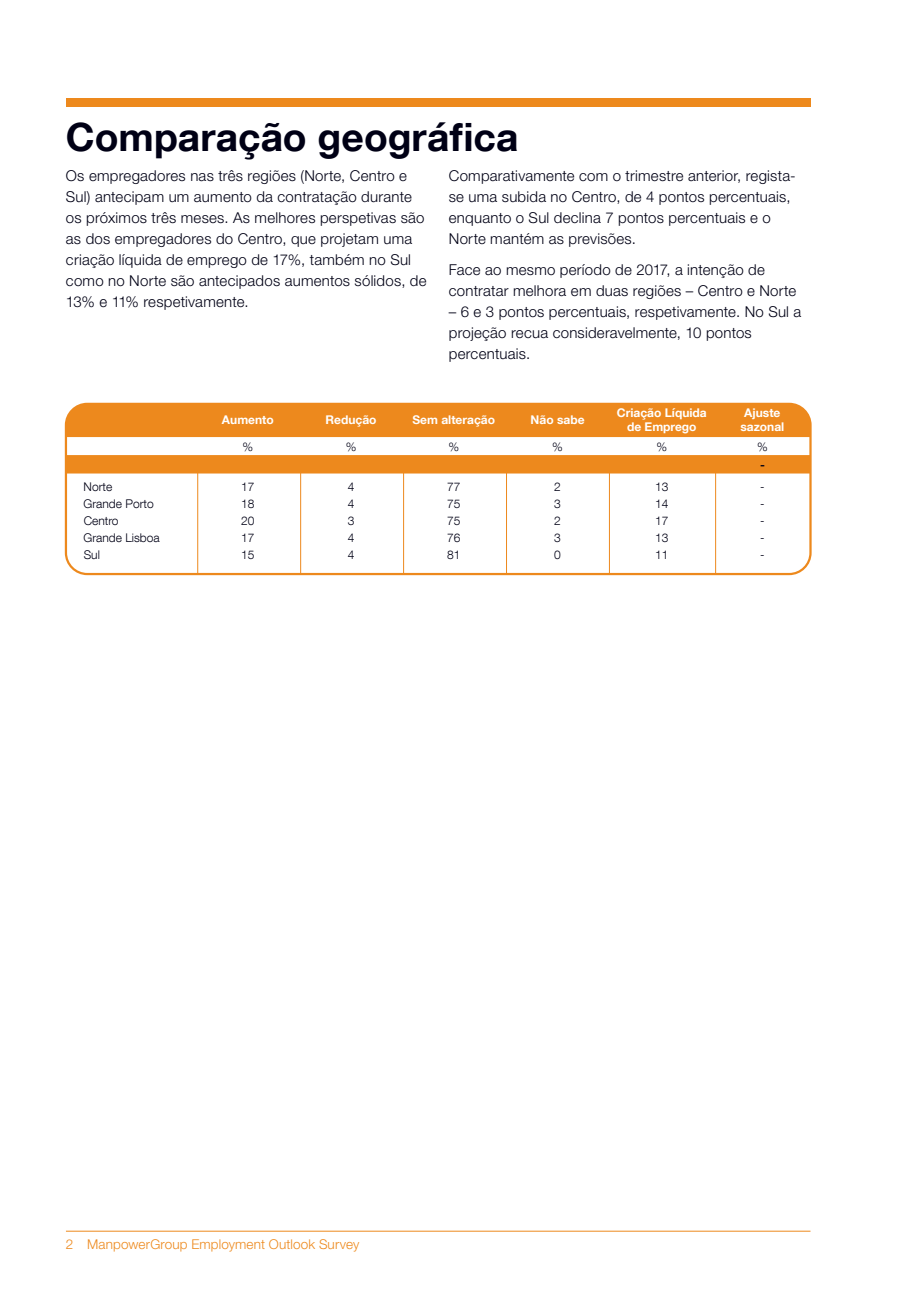
<style>
.page{position:relative;width:919px;height:1289px;background:#fff}
.page>*{position:absolute;margin:0;border:0;box-sizing:border-box;transform-origin:0 0}
.t1{font:700 39px "Helvetica Neue LT Com";letter-spacing:.005em;color:#000015}
.t2{font:300 15px/21px "Helvetica Neue LT Std";letter-spacing:.015em;color:#000015}
.t3{font:300 13.5px "Helvetica Neue LT Std";letter-spacing:.01em;color:#ed891d}
.t4{font:300 12px "Helvetica Neue LT Com";color:#000015}
.t5{font:700 12px/14.4px "Helvetica Neue LT Com";color:#fff;text-align:center}
.t6{font:700 12px "Helvetica Neue LT Com";color:#000015}
</style>
<div class="page">
<hr style="left:66px;top:1230px;width:744px;height:1px;background:#ed891d">
<div style="left:66px;top:98px;width:744px;height:8px;background:#ed891d"></div>
<div style="left:66px;top:403px;width:744px;height:144px;background:#ed891d;border-radius:21px"></div>
<div style="left:66px;top:473px;width:744px;height:78px;background:#fff"></div>
<hr style="left:715px;top:403px;width:1px;height:171px;background:#ed891d">
<hr style="left:609px;top:403px;width:1px;height:171px;background:#ed891d">
<hr style="left:506px;top:404px;width:1px;height:170px;background:#ed891d">
<hr style="left:403px;top:403px;width:1px;height:171px;background:#ed891d">
<hr style="left:300px;top:403px;width:1px;height:171px;background:#ed891d">
<hr style="left:197px;top:404px;width:1px;height:170px;background:#ed891d">
<div style="left:66px;top:437px;width:744px;height:18px;background:#fff"></div>
<div style="left:65px;top:403px;width:746px;height:172px;border:2px solid #ed891d;border-radius:21px"></div>
<h1 class="t1" style="left:66px;top:113px;width:454px">Comparação geográfica</h1>
<p class="t2" style="left:449px;top:165px;width:348px">Comparativamente com o trimestre anterior, regista&shy;se uma subida no Centro, de 4 pontos percentuais, enquanto o Sul declina 7 pontos percentuais e o Norte mantém as previsões.</p>
<p class="t2" style="left:449px;top:259px;width:349px">Face ao mesmo período de 2017, a intenção de contratar melhora em duas regiões – Centro e Norte</p>
<p class="t2" style="left:449px;top:301px;width:354px">– 6 e 3 pontos percentuais, respetivamente. No Sul a projeção recua consideravelmente, 10 pontos percentuais.</p>
<p class="t2" style="left:66px;top:165px;width:362px">Os empregadores nas três regiões (Norte, Centro e Sul) antecipam um aumento da contratação durante os próximos três meses. As melhores perspetivas são as dos empregadores do Centro, que projetam uma criação líquida de emprego de 17%, também no Sul como no Norte são antecipados aumentos sólidos, de 13% e 11% respetivamente.</p>
<p class="t5" style="left:222px;top:412px;width:53px">Aumento</p>
<p class="t5" style="left:325px;top:412px;width:53px">Redução</p>
<p class="t5" style="left:412px;top:412px;width:84px">Sem alteração</p>
<p class="t5" style="left:530px;top:412px;width:55px">Não sabe</p>
<p class="t5" style="left:616px;top:405px;width:91px">Criação Líquida de Emprego</p>
<p class="t5" style="left:740px;top:405px;width:45px">Ajuste sazonal</p>
<p class="t4" style="left:242px;top:439px;width:12px">%</p>
<p class="t4" style="left:346px;top:439px;width:12px">%</p>
<p class="t4" style="left:448px;top:439px;width:12px">%</p>
<p class="t4" style="left:552px;top:439px;width:12px">%</p>
<p class="t4" style="left:656px;top:439px;width:12px">%</p>
<p class="t4" style="left:757px;top:439px;width:12px">%</p>
<p class="t6" style="left:760px;top:457px;width:6px">-</p>
<p class="t4" style="left:84px;top:479px;width:30px">Norte</p>
<p class="t4" style="left:241px;top:479px;width:15px">17</p>
<p class="t4" style="left:348px;top:479px;width:8px">4</p>
<p class="t4" style="left:447px;top:479px;width:15px">77</p>
<p class="t4" style="left:554px;top:479px;width:8px">2</p>
<p class="t4" style="left:655px;top:479px;width:15px">13</p>
<p class="t4" style="left:760px;top:479px;width:6px">-</p>
<p class="t4" style="left:84px;top:496px;width:72px">Grande Porto</p>
<p class="t4" style="left:241px;top:496px;width:15px">18</p>
<p class="t4" style="left:348px;top:496px;width:8px">4</p>
<p class="t4" style="left:447px;top:496px;width:15px">75</p>
<p class="t4" style="left:554px;top:496px;width:8px">3</p>
<p class="t4" style="left:655px;top:496px;width:15px">14</p>
<p class="t4" style="left:760px;top:496px;width:6px">-</p>
<p class="t4" style="left:84px;top:513px;width:36px">Centro</p>
<p class="t4" style="left:241px;top:513px;width:15px">20</p>
<p class="t4" style="left:348px;top:513px;width:8px">3</p>
<p class="t4" style="left:447px;top:513px;width:15px">75</p>
<p class="t4" style="left:554px;top:513px;width:8px">2</p>
<p class="t4" style="left:655px;top:513px;width:15px">17</p>
<p class="t4" style="left:760px;top:513px;width:6px">-</p>
<p class="t4" style="left:84px;top:530px;width:78px">Grande Lisboa</p>
<p class="t4" style="left:241px;top:530px;width:15px">17</p>
<p class="t4" style="left:348px;top:530px;width:8px">4</p>
<p class="t4" style="left:447px;top:530px;width:15px">76</p>
<p class="t4" style="left:554px;top:530px;width:8px">3</p>
<p class="t4" style="left:655px;top:530px;width:15px">13</p>
<p class="t4" style="left:760px;top:530px;width:6px">-</p>
<p class="t4" style="left:84px;top:547px;width:18px">Sul</p>
<p class="t4" style="left:241px;top:547px;width:15px">15</p>
<p class="t4" style="left:348px;top:547px;width:8px">4</p>
<p class="t4" style="left:447px;top:547px;width:15px">81</p>
<p class="t4" style="left:554px;top:547px;width:8px">0</p>
<p class="t4" style="left:655px;top:547px;width:15px">11</p>
<p class="t4" style="left:760px;top:547px;width:6px">-</p>
<p class="t3" style="left:66px;top:1235px;width:295px">2 ManpowerGroup Employment Outlook Survey</p>
</div>
